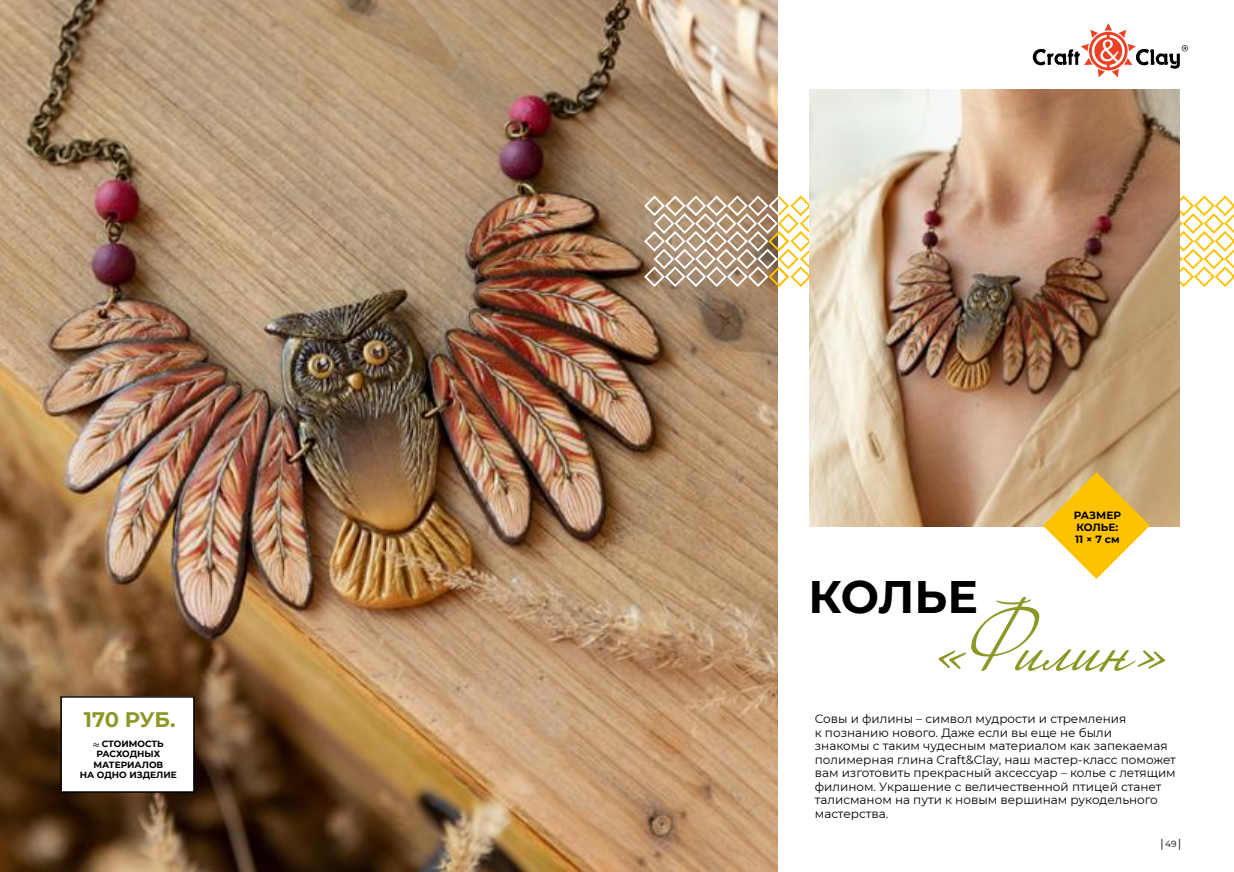
<style>
.page{position:relative;width:1234px;height:872px;background:#fff}
.page>*{position:absolute;margin:0;border:0;box-sizing:border-box;transform-origin:0 0}
.t1{font:94.95px "Nicolettascript";letter-spacing:-.01em;color:#8d9726}
.t2{font:700 45.45px "Montserrat";letter-spacing:-.01em;color:#000}
.t3{font:700 21px "Montserrat";letter-spacing:-.02em;color:#8d9726}
.t4{font:12px/13.5px "Montserrat";color:#000}
.t5{font:700 10.5px/12px "Montserrat";color:#000}
.t6{font:700 9px "Montserrat";color:#000}
.t7{font:9px "Verdana";color:#000}
.s1{font-family:"Montserrat"}
</style>
<div class="page">
<img style="left:0;top:0;width:777px;height:872px">
<div style="left:61px;top:697px;width:133px;height:95px;background:#fff"></div>
<div style="left:60px;top:696px;width:135px;height:96px;border:2px solid #000"></div>
<svg style="left:93px;top:743px;width:6px;height:3px"></svg>
<svg style="left:1032px;top:23px;width:155px;height:54px"></svg>
<svg style="left:1179px;top:194px;width:54px;height:94px"></svg>
<svg style="left:642px;top:194px;width:167px;height:94px"></svg>
<img style="left:809px;top:89px;width:370px;height:437px">
<svg style="left:1042px;top:472px;width:107px;height:107px"></svg>
<h3 class="t3" style="left:84px;top:704px;width:93px">170 РУБ.</h3>
<p class="t6" style="left:102px;top:737px;width:64px">СТОИМОСТЬ</p>
<p class="t6" style="left:96px;top:747px;width:65px">РАСХОДНЫХ</p>
<p class="t6" style="left:93px;top:758px;width:71px">МАТЕРИАЛОВ</p>
<p class="t6" style="left:80px;top:768px;width:98px">НА ОДНО ИЗДЕЛИЕ</p>
<p class="t5" style="left:1073px;top:508px;width:49px">РАЗМЕР<br>КОЛЬЕ:<br>11 × 7 см</p>
<h2 class="t2" style="left:808px;top:564px;width:171px">КОЛЬЕ</h2>
<h1 class="t1" style="left:932px;top:589px;width:241px">«Филин»</h1>
<p class="t4" style="left:814px;top:712px;width:362px">Совы и филины – символ мудрости и стремления<br>к познанию нового. Даже если вы еще не были<br>знакомы с таким чудесным материалом как запекаемая полимерная глина Craft&amp;Clay, наш мастер-класс поможет вам изготовить прекрасный аксессуар – колье с летящим филином. Украшение с величественной птицей станет талисманом на пути к новым вершинам рукодельного мастерства.</p>
<p class="t7" style="left:1158px;top:837px;width:26px">│<span class="s1">49</span>│</p>
</div>
